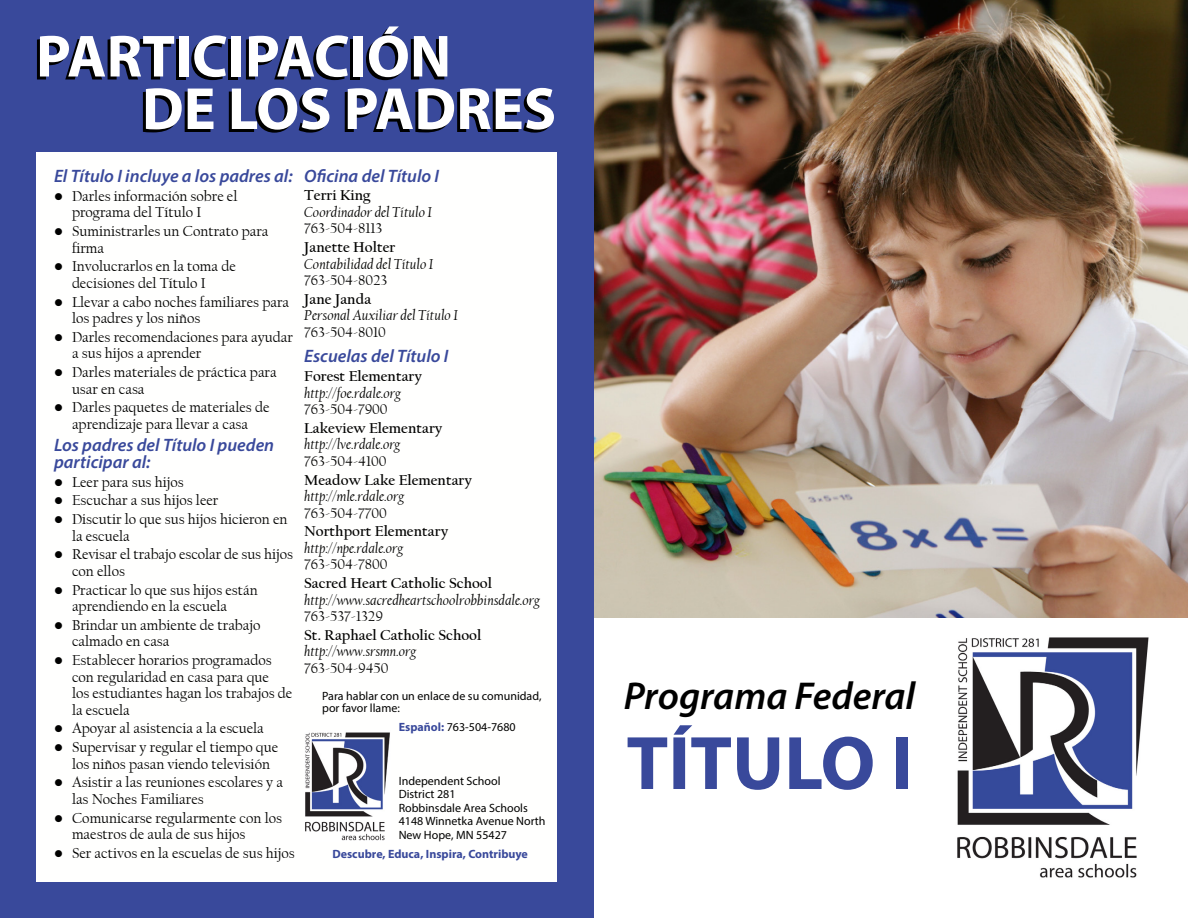
<style>
.page{position:relative;width:1188px;height:918px;background:#fff}
.page>*{position:absolute;margin:0;border:0;box-sizing:border-box;transform-origin:0 0}
.t1{font:700 76.5px "Myriad Pro";color:#39499b}
.t2{font:700 60px/52.5px "Myriad Pro";color:#fff}
.t3{font:italic 600 39px "Myriad Pro";color:#000}
.t4{font:italic 600 18px/16.5px "Myriad Pro";color:#39499b}
.t5{font:15px/16.5px "Californian FB";color:#000}
.t6{font:italic 15px "Californian FB";color:#000}
.t7{font:700 15px "Californian FB";color:#000}
.t8{font:12px/13.5px "Myriad Pro";color:#000}
.t9{font:700 12px "Myriad Pro";color:#39499b}
.s1{font-weight:700;color:#39499b}
</style>
<div class="page">
<div style="left:0;top:0;width:594px;height:918px;background:#39499b"></div>
<div style="left:36px;top:152px;width:520px;height:730px;background:#fffffe"></div>
<img style="left:305px;top:732px;width:85px;height:109px">
<img style="left:594px;top:0;width:594px;height:617px">
<img style="left:957px;top:637px;width:192px;height:241px">
<h2 class="t2" style="left:142px;top:28px;width:416px;text-indent:-106px">PARTICIPACIÓN<br>DE LOS PADRES</h2>
<p class="t4" style="left:54px;top:167px;width:240px">El Título I incluye a los padres al:</p>
<p class="t5" style="left:72px;top:188px;width:167px;text-indent:-18px">● Darles información sobre el programa del Título I</p>
<p class="t5" style="left:72px;top:223px;width:198px;text-indent:-18px">● Suministrarles un Contrato para firma</p>
<p class="t5" style="left:72px;top:258px;width:165px;text-indent:-18px">● Involucrarlos en la toma de decisiones del Título I</p>
<p class="t5" style="left:72px;top:294px;width:219px;text-indent:-18px">● Llevar a cabo noches familiares para los padres y los niños</p>
<p class="t5" style="left:72px;top:329px;width:222px;text-indent:-18px">● Darles recomendaciones para ayudar a sus hijos a aprender</p>
<p class="t5" style="left:72px;top:364px;width:206px;text-indent:-18px">● Darles materiales de práctica para usar en casa</p>
<p class="t5" style="left:54px;top:399px;width:217px;text-align:center">● Darles paquetes de materiales de aprendizaje para llevar a casa</p>
<p class="t4" style="left:54px;top:437px;width:222px">Los padres del Título I pueden participar al:</p>
<p class="t5" style="left:54px;top:474px;width:131px">● Leer para sus hijos</p>
<p class="t5" style="left:54px;top:492px;width:166px">● Escuchar a sus hijos leer</p>
<p class="t5" style="left:72px;top:511px;width:217px;text-indent:-18px">● Discutir lo que sus hijos hicieron en la escuela</p>
<p class="t5" style="left:72px;top:546px;width:222px;text-indent:-18px">● Revisar el trabajo escolar de sus hijos con ellos</p>
<p class="t5" style="left:72px;top:582px;width:187px;text-indent:-18px">● Practicar lo que sus hijos están aprendiendo en la escuela</p>
<p class="t5" style="left:72px;top:617px;width:190px;text-indent:-18px">● Brindar un ambiente de trabajo calmado en casa</p>
<p class="t5" style="left:72px;top:652px;width:222px;text-indent:-18px">● Establecer horarios programados con regularidad en casa para que<br>los estudiantes hagan los trabajos de la escuela</p>
<p class="t5" style="left:54px;top:720px;width:211px">● Apoyar al asistencia a la escuela</p>
<p class="t5" style="left:72px;top:739px;width:208px;text-indent:-18px">● Supervisar y regular el tiempo que los niños pasan viendo televisión</p>
<p class="t5" style="left:72px;top:774px;width:213px;text-indent:-18px">● Asistir a las reuniones escolares y a las Noches Familiares</p>
<p class="t5" style="left:72px;top:810px;width:212px;text-indent:-18px">● Comunicarse regularmente con los maestros de aula de sus hijos</p>
<p class="t5" style="left:54px;top:845px;width:242px">● Ser activos en la escuelas de sus hijos</p>
<p class="t4" style="left:304px;top:167px;width:136px">Oficina del Título I</p>
<p class="t7" style="left:304px;top:187px;width:68px">Terri King</p>
<p class="t6" style="left:304px;top:203px;width:130px">Coordinador del Título I</p>
<p class="t5" style="left:304px;top:220px;width:80px">763-504-8113</p>
<p class="t7" style="left:304px;top:239px;width:93px">Janette Holter</p>
<p class="t6" style="left:304px;top:255px;width:131px">Contabilidad del Título I</p>
<p class="t5" style="left:304px;top:272px;width:85px">763-504-8023</p>
<p class="t7" style="left:304px;top:290px;width:69px">Jane Janda</p>
<p class="t6" style="left:304px;top:307px;width:156px">Personal Auxiliar del Título I</p>
<p class="t5" style="left:304px;top:324px;width:83px">763-504-8010</p>
<p class="t4" style="left:304px;top:348px;width:146px">Escuelas del Título I</p>
<p class="t7" style="left:304px;top:368px;width:119px">Forest Elementary</p>
<p class="t6" style="left:304px;top:384px;width:98px">http://foe.rdale.org</p>
<p class="t5" style="left:304px;top:401px;width:85px">763-504-7900</p>
<p class="t7" style="left:304px;top:419px;width:140px">Lakeview Elementary</p>
<p class="t6" style="left:304px;top:436px;width:98px">http://lve.rdale.org</p>
<p class="t5" style="left:304px;top:453px;width:84px">763-504-4100</p>
<p class="t7" style="left:304px;top:471px;width:169px">Meadow Lake Elementary</p>
<p class="t6" style="left:304px;top:488px;width:101px">http://mle.rdale.org</p>
<p class="t5" style="left:304px;top:505px;width:84px">763-504-7700</p>
<p class="t7" style="left:304px;top:523px;width:146px">Northport Elementary</p>
<p class="t6" style="left:304px;top:539px;width:101px">http://npe.rdale.org</p>
<p class="t5" style="left:304px;top:556px;width:85px">763-504-7800</p>
<p class="t7" style="left:304px;top:575px;width:189px">Sacred Heart Catholic School</p>
<p class="t6" style="left:304px;top:591px;width:237px">http://www.sacredheartschoolrobbinsdale.org</p>
<p class="t5" style="left:304px;top:608px;width:80px">763-537-1329</p>
<p class="t7" style="left:304px;top:626px;width:179px">St. Raphael Catholic School</p>
<p class="t6" style="left:304px;top:643px;width:113px">http://www.srsmn.org</p>
<p class="t5" style="left:304px;top:660px;width:86px">763-504-9450</p>
<p class="t8" style="left:322px;top:690px;width:221px;line-height:12px">Para hablar con un enlace de su comunidad, por favor llame:</p>
<p class="t8" style="left:399px;top:720px;width:119px"><span class="s1">Español:</span> 763-504-7680</p>
<p class="t8" style="left:399px;top:774px;width:148px">Independent School<br>District 281<br>Robbinsdale Area Schools<br>4148 Winnetka Avenue North<br>New Hope, MN 55427</p>
<p class="t9" style="left:332px;top:846px;width:197px">Descubre, Educa, Inspira, Contribuye</p>
<h3 class="t3" style="left:624px;top:671px;width:293px">Programa Federal</h3>
<h1 class="t1" style="left:626px;top:713px;width:288px">TÍTULO I</h1>
</div>
